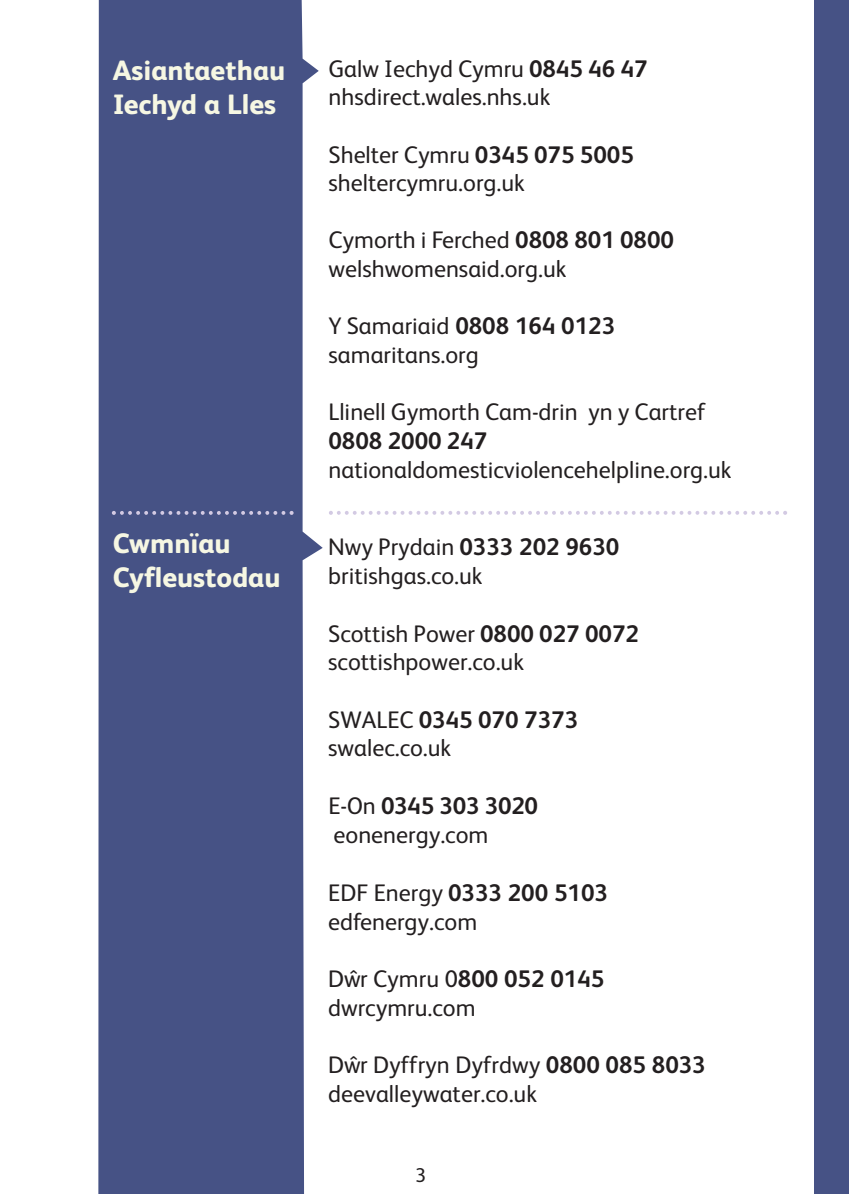
<style>
.page{position:relative;width:849px;height:1194px;background:#fff}
.page>*{position:absolute;margin:0;border:0;box-sizing:border-box;transform-origin:0 0}
.t1{font:800 28px/33.6px "FS Albert";color:#f6f7e3}
.t2{font:24px/28.6px "FS Albert";color:#231f20}
.t3{font:700 24px "FS Albert";color:#231f20}
.t4{font:20px "FS Albert";color:#231f20}
.s1{font-weight:700}
</style>
<div class="page">
<svg style="left:98px;top:0;width:224px;height:1194px;background:#55608f"></svg>
<svg style="left:329px;top:511px;width:458px;height:4px"></svg>
<svg style="left:112px;top:511px;width:181px;height:4px"></svg>
<div style="left:813px;top:0;width:35px;height:1194px;background:#465285"></div>
<p class="t1" style="left:113px;top:56px;width:174px">Asiantaethau<br>Iechyd a Lles</p>
<p class="t1" style="left:113px;top:529px;width:169px">Cwmnïau<br>Cyfleustodau</p>
<p class="t2" style="left:328px;top:57px;width:320px">Galw Iechyd Cymru <span class="s1">0845 46 47 </span>nhsdirect.wales.nhs.uk</p>
<p class="t2" style="left:328px;top:143px;width:307px">Shelter Cymru <span class="s1">0345 075 5005 </span>sheltercymru.org.uk</p>
<p class="t2" style="left:328px;top:229px;width:347px">Cymorth i Ferched <span class="s1">0808 801 0800 </span>welshwomensaid.org.uk</p>
<p class="t2" style="left:328px;top:314px;width:288px">Y Samariaid <span class="s1">0808 164 0123 </span>samaritans.org</p>
<p class="t2" style="left:328px;top:400px;width:378px">Llinell Gymorth Cam-drin yn y Cartref</p>
<p class="t3" style="left:328px;top:432px;width:160px">0808 2000 247</p>
<p class="t2" style="left:328px;top:458px;width:404px">nationaldomesticviolencehelpline.org.uk</p>
<p class="t2" style="left:328px;top:535px;width:292px">Nwy Prydain <span class="s1">0333 202 9630 </span>britishgas.co.uk</p>
<p class="t2" style="left:328px;top:622px;width:312px">Scottish Power <span class="s1">0800 027 0072 </span>scottishpower.co.uk</p>
<p class="t2" style="left:328px;top:708px;width:251px">SWALEC <span class="s1">0345 070 7373 </span>swalec.co.uk</p>
<p class="t2" style="left:328px;top:794px;width:211px">E-On <span class="s1">0345 303 3020 </span>eonenergy.com</p>
<p class="t2" style="left:328px;top:881px;width:281px">EDF Energy <span class="s1">0333 200 5103 </span>edfenergy.com</p>
<p class="t2" style="left:328px;top:967px;width:277px">Dwˆr Cymru 0<span class="s1">800 052 0145 </span>dwrcymru.com</p>
<p class="t2" style="left:328px;top:1053px;width:379px">Dwˆr Dyffryn Dyfrdwy <span class="s1">0800 085 8033 </span>deevalleywater.co.uk</p>
<p class="t4" style="left:415px;top:1168px;width:12px">3</p>
</div>
